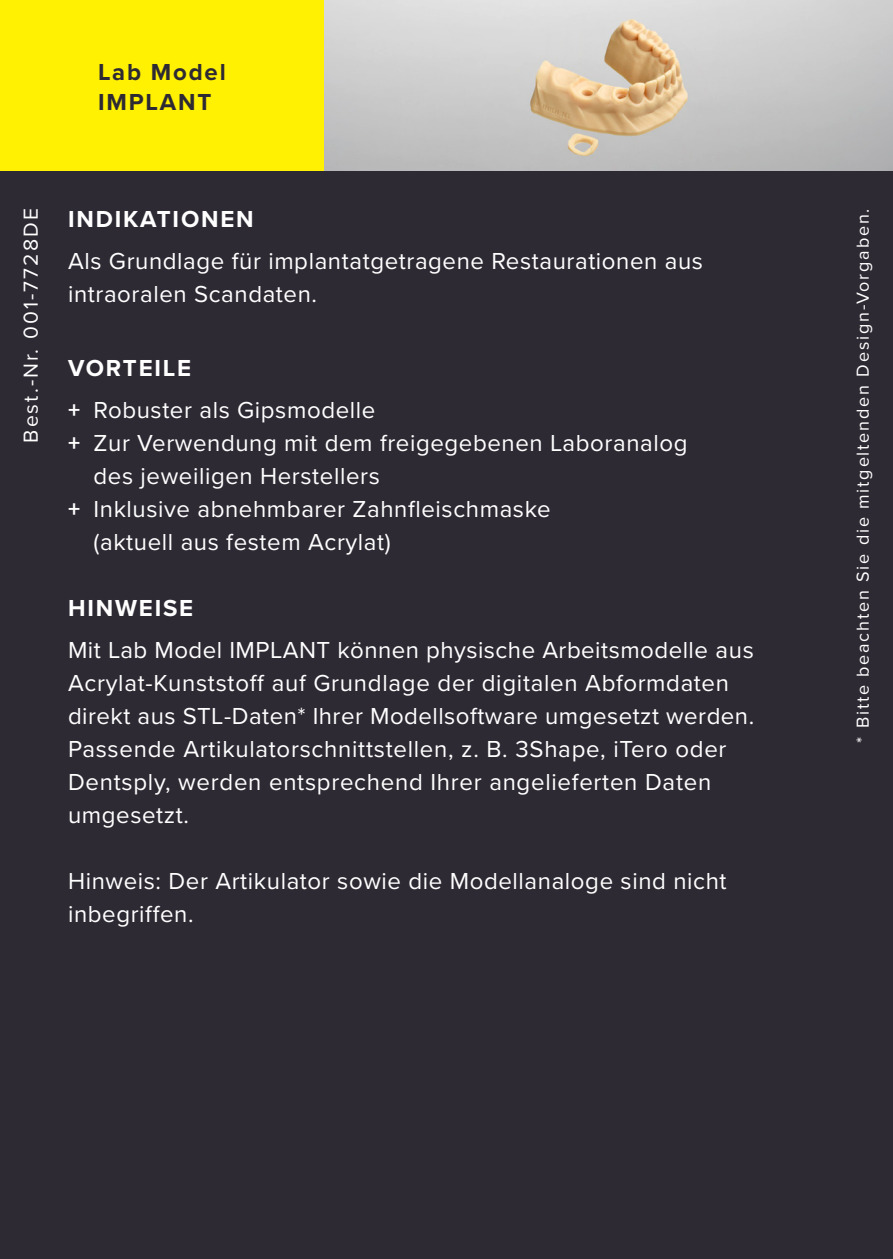
<style>
.page{position:relative;width:893px;height:1259px;background:#fff}
.page>*{position:absolute;margin:0;border:0;box-sizing:border-box;transform-origin:0 0}
.Fliesstext{font:24px/33px "Proxima Nova";letter-spacing:.025em;color:#fff}
.Headline_Fliesstext{font:700 24px "Proxima Nova";letter-spacing:.075em;color:#fff}
.Name{font:700 24px/30px "Proxima Nova";letter-spacing:.075em;color:#2e2a34}
.Bestellnummer{font:21px "Proxima Nova";letter-spacing:.1em;color:#fff}
.Bestellnummer-2{font:18px "Proxima Nova";letter-spacing:.1em;color:#fff}
.s1{font-weight:700}
</style>
<div class="page">
<div style="left:0;top:170px;width:893px;height:1089px;background:#2e2a34"></div>
<div style="left:0;top:0;width:324px;height:170px;background:#fff101"></div>
<img style="left:324px;top:0;width:569px;height:170px">
<p class="Name" style="left:98px;top:56px;width:129px">Lab Model<br>IMPLANT</p>
<p class="Bestellnummer" style="left:15px;top:443px;width:236px;rotate:-90deg">Best.-Nr. 001-7728DE</p>
<p class="Bestellnummer-2" style="left:849px;top:743px;width:536px;rotate:-90deg">* Bitte beachten Sie die mitgeltenden Design-Vorgaben.</p>
<p class="Headline_Fliesstext" style="left:68px;top:201px;width:187px">INDIKATIONEN</p>
<p class="Fliesstext" style="left:68px;top:243px;width:637px">Als Grundlage für implantatgetragene Restaurationen aus intraoralen Scandaten.</p>
<p class="Headline_Fliesstext" style="left:68px;top:350px;width:125px">VORTEILE</p>
<p class="Fliesstext" style="left:68px;top:392px;width:309px"><span class="s1">+</span> Robuster als Gipsmodelle</p>
<p class="Fliesstext" style="left:94px;top:425px;width:595px;text-indent:-26px"><span class="s1">+</span> Zur Verwendung mit dem freigegebenen Laboranalog des jeweiligen Herstellers</p>
<p class="Fliesstext" style="left:94px;top:491px;width:459px;text-indent:-26px"><span class="s1">+</span> Inklusive abnehmbarer Zahnfleischmaske (aktuell aus festem Acrylat)</p>
<p class="Headline_Fliesstext" style="left:68px;top:590px;width:127px">HINWEISE</p>
<p class="Fliesstext" style="left:68px;top:632px;width:688px">Mit Lab Model IMPLANT können physische Arbeitsmodelle aus Acrylat-Kunststoff auf Grundlage der digitalen Abformdaten direkt aus STL-Daten* Ihrer Modellsoftware umgesetzt werden.<br>Passende Artikulatorschnittstellen, z. B. 3Shape, iTero oder Dentsply, werden entsprechend Ihrer angelieferten Daten umgesetzt.</p>
<p class="Fliesstext" style="left:68px;top:863px;width:660px">Hinweis: Der Artikulator sowie die Modellanaloge sind nicht inbegriffen.</p>
</div>
